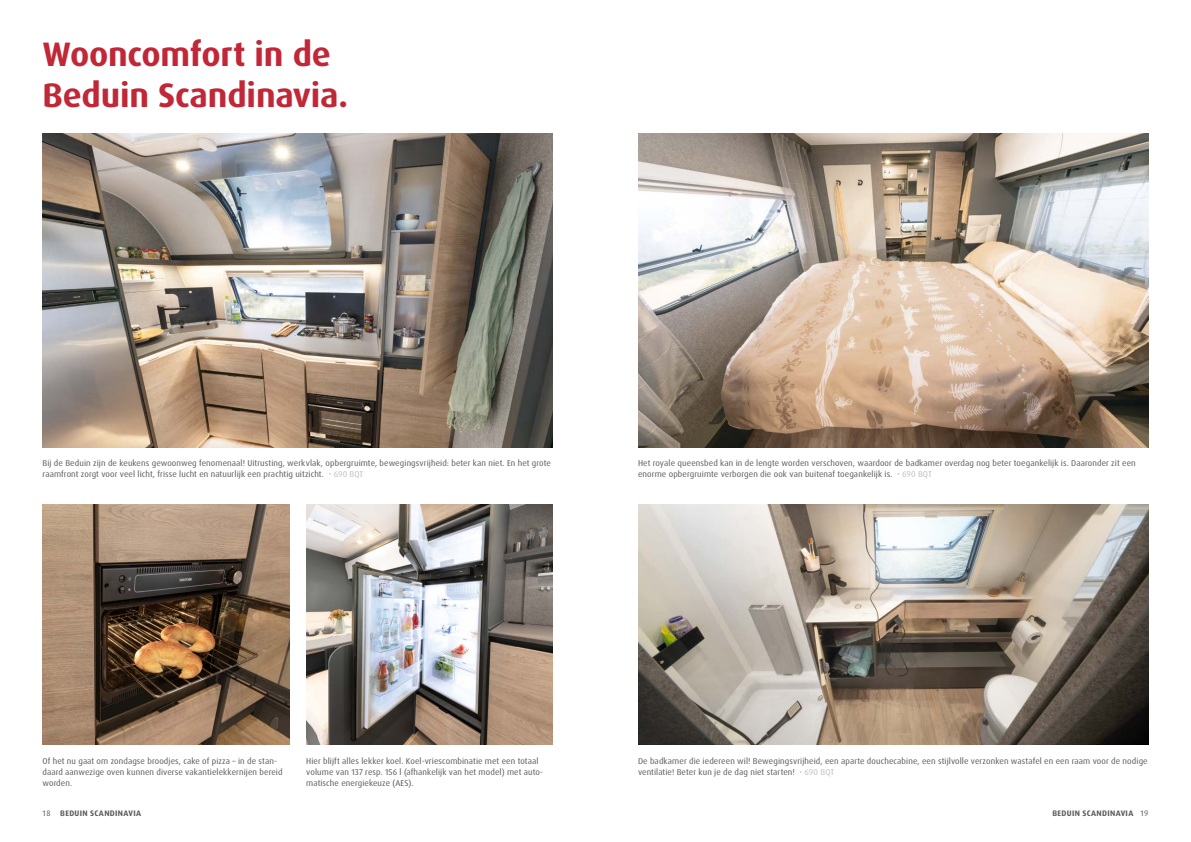
<style>
.page{position:relative;width:1191px;height:842px;background:#fff}
.page>*{position:absolute;margin:0;border:0;box-sizing:border-box;transform-origin:0 0}
.t1{font:700 34px/40.8px "Dax Pro";letter-spacing:-.005em;color:#c12736}
.t2{font:8.5px/11px "Dax Pro";letter-spacing:.01em;color:#58595b}
.t3{font:700 8px "Dax Pro";letter-spacing:.04em;color:#58595b}
.s1{color:#bcbec0}
.s2{font-weight:400}
</style>
<div class="page">
<img style="left:638px;top:133px;width:510px;height:315px">
<img style="left:306px;top:505px;width:247px;height:239px">
<img style="left:43px;top:505px;width:246px;height:239px">
<img style="left:42px;top:133px;width:511px;height:315px">
<img style="left:638px;top:505px;width:510px;height:239px">
<h1 class="t1" style="left:42px;top:34px;width:307px">Wooncomfort in de<br>Beduin Scandinavia.</h1>
<p class="t2" style="left:42px;top:458px;width:510px">Bij de Beduin zijn de keukens gewoonweg fenomenaal! Uitrusting, werkvlak, opbergruimte, bewegingsvrijheid: beter kan niet. En het grote raamfront zorgt voor veel licht, frisse lucht en natuurlijk een prachtig uitzicht. <span class="s1">• 690 BQT</span></p>
<p class="t2" style="left:638px;top:458px;width:499px">Het royale queensbed kan in de lengte worden verschoven, waardoor de badkamer overdag nog beter toegankelijk is. Daaronder zit een enorme opbergruimte verborgen die ook van buitenaf toegankelijk is. <span class="s1">• 690 BQT</span></p>
<p class="t2" style="left:42px;top:755px;width:241px">Of het nu gaat om zondagse broodjes, cake of pizza – in de stan&shy;daard aanwezige oven kunnen diverse vakantielekkernijen bereid worden.</p>
<p class="t2" style="left:306px;top:755px;width:238px">Hier blijft alles lekker koel. Koel-vriescombinatie met een totaal volume van 137 resp. 156 l (afhankelijk van het model) met auto&shy;matische energiekeuze (AES).</p>
<p class="t2" style="left:638px;top:755px;width:511px">De badkamer die iedereen wil! Bewegingsvrijheid, een aparte douchecabine, een stijlvolle verzonken wastafel en een raam voor de nodige ventilatie! Beter kun je de dag niet starten! <span class="s1">• 690 BQT</span></p>
<p class="t3" style="left:42px;top:808px;width:100px"><span class="s2">18</span> BEDUIN SCANDINAVIA</p>
<p class="t3" style="left:1052px;top:808px;width:97px">BEDUIN SCANDINAVIA <span class="s2">19</span></p>
</div>
